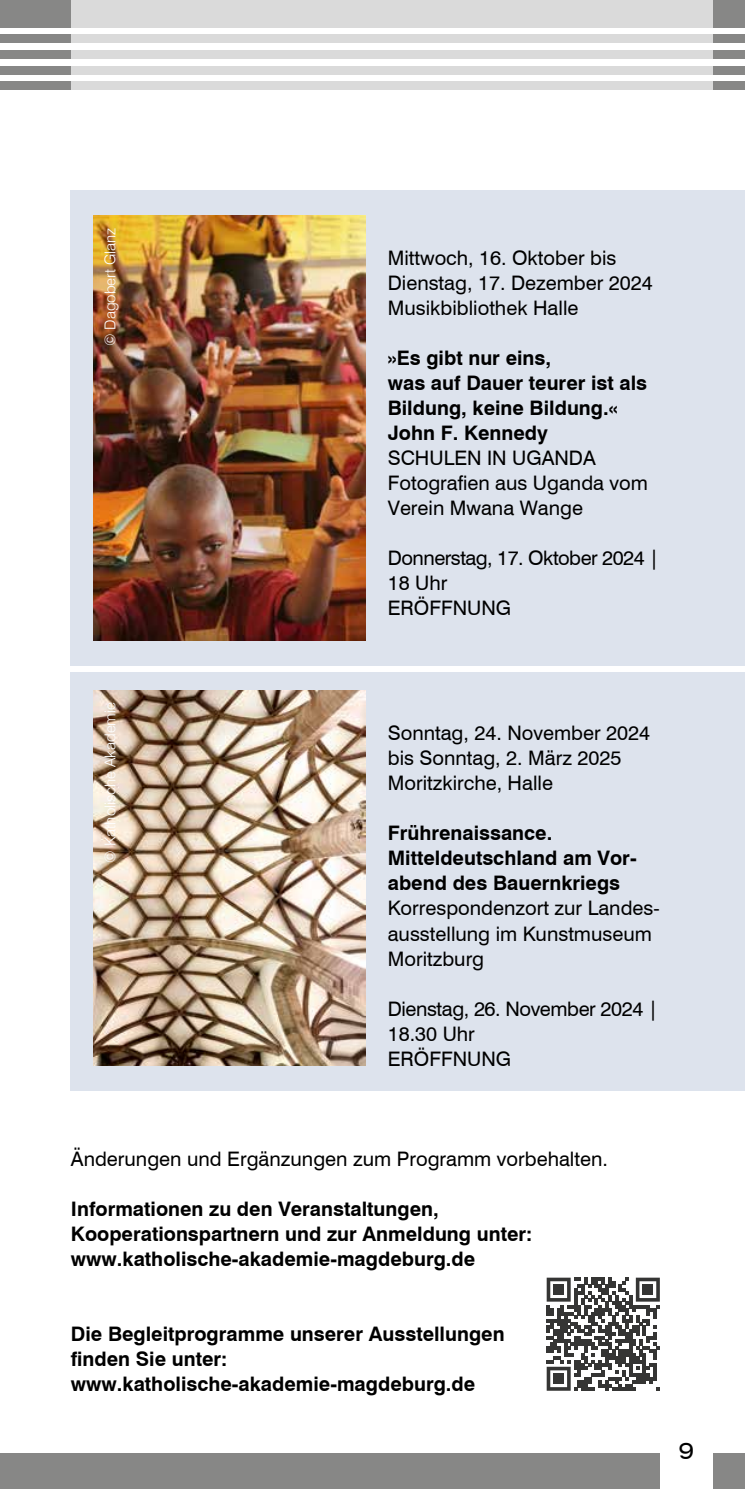
<style>
.page{position:relative;width:745px;height:1489px;background:#fff}
.page>*{position:absolute;margin:0;border:0;box-sizing:border-box;transform-origin:0 0}
.t1{font:expanded 22.5px "Swiss 721 BT";color:#000}
.t2{font:700 20px/25px "Swiss 721 BT";color:#000}
.t3{font:20px/25px "Swiss 721 BT";color:#000}
.t4{font:20px/25px "Swiss 721 BT";letter-spacing:-.02em;color:#000}
.t5{font:20px/25px "Swiss 721 BT";letter-spacing:-.025em;color:#000}
.t6{font:300 15px "Swiss 721 BT";color:#fff}
</style>
<div class="page">
<div style="left:71px;top:672px;width:673px;height:418px;background:#dde3ed"></div>
<div style="left:71px;top:190px;width:673px;height:475px;background:#dde3ed"></div>
<img style="left:93px;top:690px;width:272px;height:375px">
<img style="left:93px;top:215px;width:272px;height:425px">
<svg style="left:546px;top:1277px;width:113px;height:113px"></svg>
<div style="left:553px;top:1284px;width:10px;height:10px;background:#353534"></div>
<div style="left:642px;top:1284px;width:10px;height:10px;background:#353534"></div>
<div style="left:553px;top:1373px;width:10px;height:10px;background:#353534"></div>
<div style="left:0;top:0;width:71px;height:28px;background:#878786"></div>
<div style="left:0;top:35px;width:71px;height:8px;background:#878786"></div>
<div style="left:0;top:81px;width:71px;height:9px;background:#878786"></div>
<div style="left:0;top:50px;width:71px;height:9px;background:#878786"></div>
<div style="left:0;top:66px;width:71px;height:8px;background:#878786"></div>
<div style="left:71px;top:0;width:641px;height:28px;background:#dadada"></div>
<div style="left:71px;top:35px;width:641px;height:8px;background:#dadada"></div>
<div style="left:71px;top:81px;width:641px;height:9px;background:#dadada"></div>
<div style="left:71px;top:50px;width:641px;height:9px;background:#dadada"></div>
<div style="left:71px;top:66px;width:641px;height:8px;background:#dadada"></div>
<div style="left:712px;top:35px;width:32px;height:8px;background:#878786"></div>
<div style="left:712px;top:81px;width:32px;height:9px;background:#878786"></div>
<div style="left:712px;top:50px;width:32px;height:9px;background:#878786"></div>
<div style="left:712px;top:66px;width:32px;height:8px;background:#878786"></div>
<div style="left:712px;top:0;width:32px;height:28px;background:#878786"></div>
<div style="left:712px;top:1453px;width:32px;height:35px;background:#878786"></div>
<div style="left:0;top:1453px;width:659px;height:35px;background:#878786"></div>
<p class="t6" style="left:101px;top:346px;width:120px;rotate:-90deg">© Dagobert Glanz</p>
<p class="t3" style="left:387px;top:245px;width:266px">Mittwoch, 16. Oktober bis<br>Dienstag, 17. Dezember 2024<br>Musikbibliothek Halle</p>
<p class="t2" style="left:387px;top:345px;width:261px">»Es gibt nur eins,<br>was auf Dauer teurer ist als<br>Bildung, keine Bildung.«<br>John F. Kennedy</p>
<p class="t3" style="left:387px;top:445px;width:261px">SCHULEN IN UGANDA<br>Fotografien aus Uganda vom<br>Verein Mwana Wange</p>
<p class="t5" style="left:387px;top:545px;width:273px">Donnerstag, 17. Oktober 2024 |<br>18 Uhr<br>ERÖFFNUNG</p>
<p class="t6" style="left:101px;top:862px;width:162px;rotate:-90deg">© Katholische Akademie</p>
<p class="t3" style="left:387px;top:720px;width:264px">Sonntag, 24. November 2024 bis Sonntag, 2. März 2025<br>Moritzkirche, Halle</p>
<p class="t2" style="left:387px;top:820px;width:250px">Frührenaissance.<br>Mitteldeutschland am Vor&shy;abend des Bauernkriegs</p>
<p class="t3" style="left:387px;top:895px;width:273px">Korrespondenzort zur Landes&shy;ausstellung im Kunstmuseum<br>Moritzburg</p>
<p class="t4" style="left:387px;top:995px;width:271px">Dienstag, 26. November 2024 |<br>18.30 Uhr<br>ERÖFFNUNG</p>
<p class="t3" style="left:71px;top:1145px;width:538px">Änderungen und Ergänzungen zum Programm vorbehalten.</p>
<p class="t2" style="left:71px;top:1195px;width:462px">Informationen zu den Veranstaltungen,<br>Kooperationspartnern und zur Anmeldung unter: www.katholische-akademie-magdeburg.de</p>
<p class="t2" style="left:71px;top:1320px;width:435px">Die Begleitprogramme unserer Ausstellungen finden Sie unter: www.katholische-akademie-magdeburg.de</p>
<p class="t1" style="left:678px;top:1437px;width:17px">9</p>
</div>
